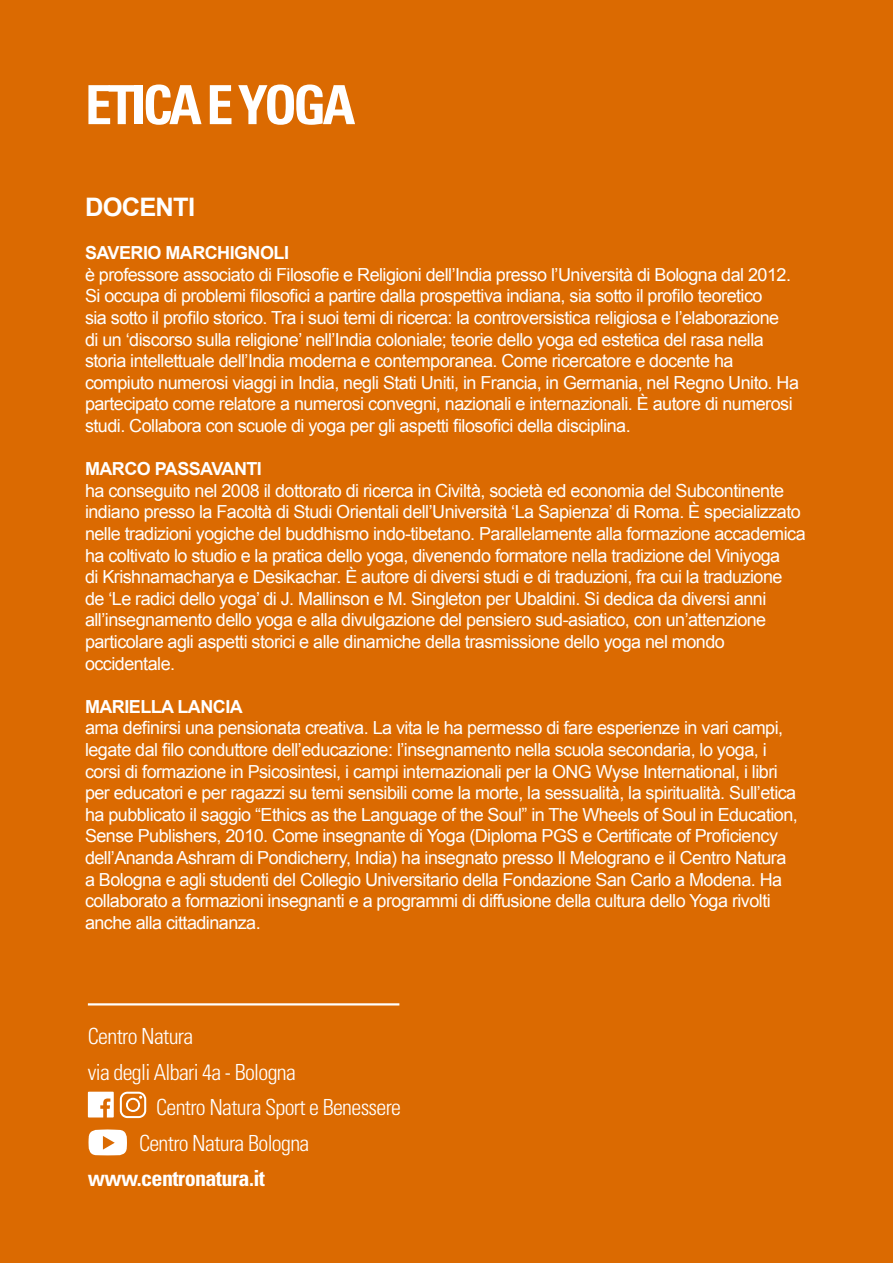
<style>
.page{position:relative;width:893px;height:1263px;background:#db6a01}
.page>*{position:absolute;margin:0;border:0;box-sizing:border-box;transform-origin:0 0}
.t1{font:700 condensed 54px "Univers LT Std";letter-spacing:-.07em;color:#fff}
.t2{font:700 25.5px "Arial";letter-spacing:-.03em;color:#fff}
.t3{font:300 condensed 22.2px "Univers";letter-spacing:-.03em;color:#fff}
.t4{font:700 condensed 22.2px "Univers";letter-spacing:-.03em;color:#fff}
.t5{font:18px/21.6px "Arial";letter-spacing:-.03em;color:#fff}
.t6{font:700 18px "Arial";letter-spacing:-.03em;color:#fff}
</style>
<div class="page">
<hr style="left:88px;top:1003px;width:311px;height:2px;background:#fff">
<svg style="left:88px;top:1092px;width:26px;height:25px"></svg>
<svg style="left:120px;top:1092px;width:26px;height:26px"></svg>
<svg style="left:89px;top:1129px;width:38px;height:26px"></svg>
<h1 class="t1" style="left:85px;top:74px;width:272px">ETICA E YOGA</h1>
<h2 class="t2" style="left:85px;top:197px;width:112px">DOCENTI</h2>
<p class="t6" style="left:85px;top:246px;width:205px">SAVERIO MARCHIGNOLI</p>
<p class="t5" style="left:85px;top:264px;width:715px">è professore associato di Filosofie e Religioni dell’India presso l’Università di Bologna dal 2012.<br>Si occupa di problemi filosofici a partire dalla prospettiva indiana, sia sotto il profilo teoretico<br>sia sotto il profilo storico. Tra i suoi temi di ricerca: la controversistica religiosa e l’elaborazione<br>di un ‘discorso sulla religione’ nell’India coloniale; teorie dello yoga ed estetica del rasa nella storia intellettuale dell’India moderna e contemporanea. Come ricercatore e docente ha compiuto numerosi viaggi in India, negli Stati Uniti, in Francia, in Germania, nel Regno Unito. Ha partecipato come relatore a numerosi convegni, nazionali e internazionali. È autore di numerosi studi. Collabora con scuole di yoga per gli aspetti filosofici della disciplina.</p>
<p class="t6" style="left:85px;top:462px;width:178px">MARCO PASSAVANTI</p>
<p class="t5" style="left:85px;top:481px;width:722px">ha conseguito nel 2008 il dottorato di ricerca in Civiltà, società ed economia del Subcontinente indiano presso la Facoltà di Studi Orientali dell’Università ‘La Sapienza’ di Roma. È specializzato nelle tradizioni yogiche del buddhismo indo-tibetano. Parallelamente alla formazione accademica ha coltivato lo studio e la pratica dello yoga, divenendo formatore nella tradizione del Viniyoga<br>di Krishnamacharya e Desikachar. È autore di diversi studi e di traduzioni, fra cui la traduzione de ‘Le radici dello yoga’ di J. Mallinson e M. Singleton per Ubaldini. Si dedica da diversi anni all’insegnamento dello yoga e alla divulgazione del pensiero sud-asiatico, con un’attenzione particolare agli aspetti storici e alle dinamiche della trasmissione dello yoga nel mondo occidentale.</p>
<p class="t6" style="left:85px;top:700px;width:159px">MARIELLA LANCIA</p>
<p class="t5" style="left:85px;top:717px;width:714px">ama definirsi una pensionata creativa. La vita le ha permesso di fare esperienze in vari campi, legate dal filo conduttore dell’educazione: l’insegnamento nella scuola secondaria, lo yoga, i corsi di formazione in Psicosintesi, i campi internazionali per la ONG Wyse International, i libri per educatori e per ragazzi su temi sensibili come la morte, la sessualità, la spiritualità. Sull’etica ha pubblicato il saggio “Ethics as the Language of the Soul” in The Wheels of Soul in Education, Sense Publishers, 2010. Come insegnante di Yoga (Diploma PGS e Certificate of Proficiency dell’Ananda Ashram di Pondicherry, India) ha insegnato presso Il Melograno e il Centro Natura a Bologna e agli studenti del Collegio Universitario della Fondazione San Carlo a Modena. Ha collaborato a formazioni insegnanti e a programmi di diffusione della cultura dello Yoga rivolti anche alla cittadinanza.</p>
<p class="t3" style="left:88px;top:1028px;width:107px">Centro Natura</p>
<p class="t3" style="left:88px;top:1063px;width:210px">via degli Albari 4a - Bologna</p>
<p class="t3" style="left:156px;top:1099px;width:247px">Centro Natura Sport e Benessere</p>
<p class="t3" style="left:139px;top:1134px;width:172px">Centro Natura Bologna</p>
<p class="t4" style="left:88px;top:1165px;width:179px">www.centronatura.it</p>
</div>
